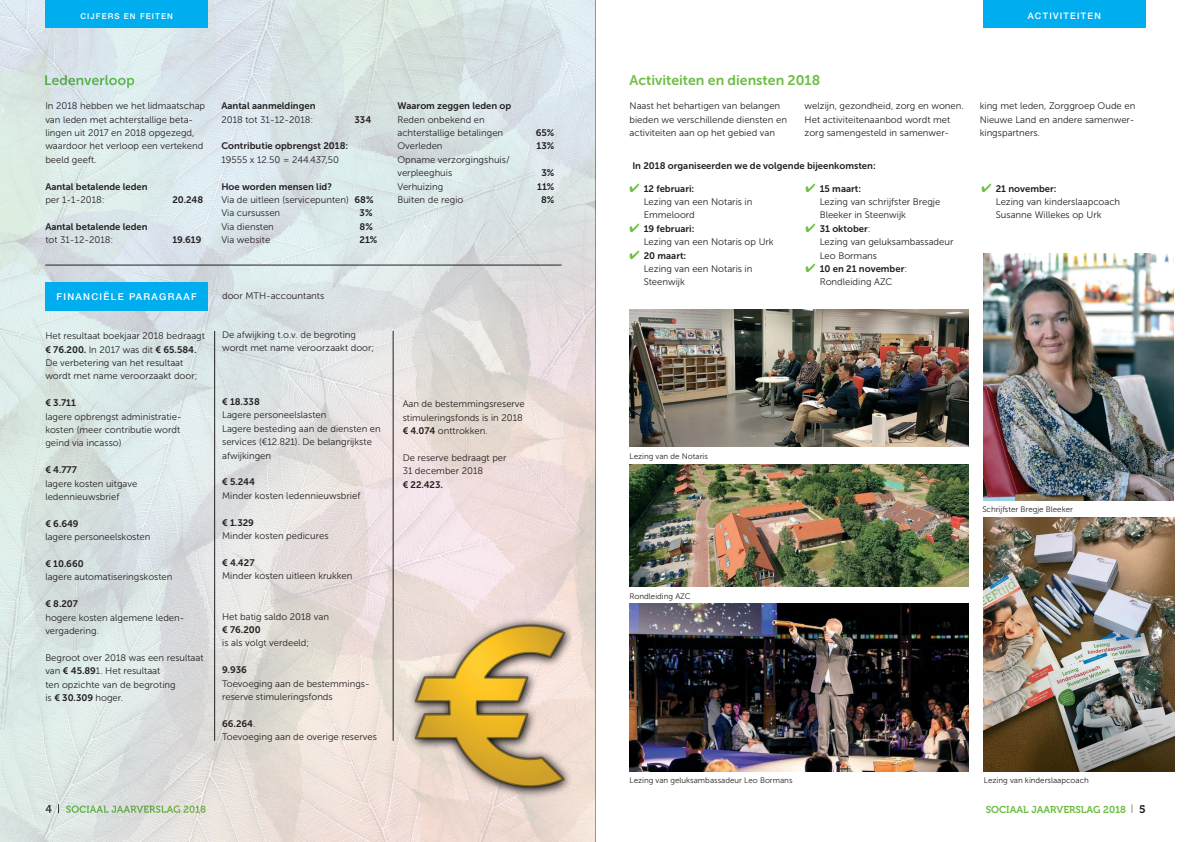
<style>
.page{position:relative;width:1191px;height:842px;background:#fff}
.page>*{position:absolute;margin:0;border:0;box-sizing:border-box;transform-origin:0 0}
.t1{font:14px "Museo Sans 700";color:#6ebe44}
.t2{font:10px "Museo 700";color:#6ebe44}
.t3{font:9.5px/13.4px "Museo Sans 300";color:#231f20}
.t4{font:9.5px "Museo Sans 700";color:#231f20}
.t5{font:500 9.5px "Helvetica Neue";letter-spacing:.14em;color:#fff}
.t6{font:500 9px "Helvetica Neue";letter-spacing:.14em;color:#fff}
.t7{font:8px "Museo Sans 300";color:#231f20}
.t8{font:500 8px "Helvetica Neue";letter-spacing:.13em;color:#fff}
.s1{font-family:"Museo Sans 700"}
.s2{font-family:"Museo Sans 300"}
.s3{color:#6ebe44}
.s4{font-family:"Univers";font-weight:100;font-stretch:ultra-condensed;font-size:12px;color:#231f20}
.s5{font-size:11px;color:#231f20}
</style>
<div class="page">
<div style="left:983px;top:0;width:162px;height:28px;background:#00aeef"></div>
<img style="left:0;top:0;width:455px;height:421px">
<img style="left:455px;top:0;width:140px;height:631px">
<img style="left:0;top:421px;width:420px;height:421px">
<img style="left:420px;top:421px;width:36px;height:195px">
<img style="left:561px;top:631px;width:34px;height:211px">
<img style="left:420px;top:798px;width:141px;height:44px">
<svg style="left:46px;top:804px;width:14px;height:10px"></svg>
<img style="left:66px;top:805px;width:140px;height:8px">
<img style="left:45px;top:75px;width:89px;height:13px">
<img style="left:595px;top:0;width:1px;height:842px">
<div style="left:45px;top:0;width:163px;height:28px;background:#00aeef"></div>
<hr style="left:45px;top:265px;width:516px;height:1px;background:#231f20">
<div style="left:45px;top:282px;width:163px;height:29px;background:#00aeef"></div>
<img style="left:629px;top:465px;width:340px;height:122px">
<img style="left:629px;top:604px;width:340px;height:167px">
<img style="left:629px;top:309px;width:340px;height:138px">
<img style="left:983px;top:517px;width:192px;height:254px">
<img style="left:983px;top:254px;width:190px;height:246px">
<hr style="left:214px;top:331px;width:1px;height:410px;background:#231f20">
<hr style="left:393px;top:331px;width:1px;height:410px;background:#231f20">
<img style="left:407px;top:616px;width:165px;height:182px">
<p class="t8" style="left:80px;top:11px;width:94px">CIJFERS EN FEITEN</p>
<p class="t3" style="left:45px;top:99px;width:161px">In 2018 hebben we het lidmaatschap van leden met achterstallige beta&shy;lingen uit 2017 en 2018 opgezegd, waardoor het verloop een vertekend beeld geeft.</p>
<p class="t4" style="left:45px;top:181px;width:104px">Aantal betalende leden</p>
<p class="t3" style="left:45px;top:193px;width:61px">per 1-1-2018:</p>
<p class="t4" style="left:172px;top:194px;width:32px">20.248</p>
<p class="t4" style="left:45px;top:221px;width:104px">Aantal betalende leden</p>
<p class="t3" style="left:45px;top:233px;width:69px">tot 31-12-2018:</p>
<p class="t4" style="left:172px;top:235px;width:31px">19.619</p>
<p class="t4" style="left:221px;top:101px;width:96px">Aantal aanmeldingen</p>
<p class="t3" style="left:221px;top:113px;width:93px">2018 tot 31-12-2018:</p>
<p class="t4" style="left:354px;top:114px;width:18px">334</p>
<p class="t4" style="left:221px;top:141px;width:128px">Contributie opbrengst 2018:</p>
<p class="t3" style="left:221px;top:153px;width:119px">19555 x 12.50 = 244.437,50</p>
<p class="t4" style="left:221px;top:181px;width:112px">Hoe worden mensen lid?</p>
<p class="t3" style="left:221px;top:193px;width:154px">Via de uitleen (servicepunten) <span class="s1">68%<br></span>Via cursussen</p>
<p class="t4" style="left:359px;top:208px;width:14px">3%</p>
<p class="t3" style="left:221px;top:220px;width:54px">Via diensten</p>
<p class="t4" style="left:359px;top:221px;width:15px">8%</p>
<p class="t3" style="left:221px;top:233px;width:50px">Via website</p>
<p class="t4" style="left:359px;top:235px;width:19px">21%</p>
<p class="t4" style="left:397px;top:101px;width:115px">Waarom zeggen leden op</p>
<p class="t3" style="left:397px;top:113px;width:107px">Reden onbekend en achterstallige betalingen</p>
<p class="t4" style="left:536px;top:127px;width:20px">65%</p>
<p class="t3" style="left:397px;top:140px;width:47px">Overleden</p>
<p class="t4" style="left:536px;top:141px;width:19px">13%</p>
<p class="t3" style="left:397px;top:153px;width:114px">Opname verzorgingshuis/ verpleeghuis</p>
<p class="t4" style="left:541px;top:168px;width:14px">3%</p>
<p class="t3" style="left:397px;top:180px;width:47px">Verhuizing</p>
<p class="t4" style="left:537px;top:181px;width:19px">11%</p>
<p class="t3" style="left:397px;top:193px;width:67px">Buiten de regio</p>
<p class="t4" style="left:541px;top:194px;width:15px">8%</p>
<p class="t5" style="left:56px;top:291px;width:142px">FINANCIËLE PARAGRAAF</p>
<p class="t3" style="left:45px;top:329px;width:161px">Het resultaat boekjaar 2018 bedraagt</p>
<p class="t4" style="left:45px;top:344px;width:153px">€ 76.200. <span class="s2">In 2017 was dit</span> € 65.584.</p>
<p class="t3" style="left:45px;top:356px;width:154px">De verbetering van het resultaat wordt met name veroorzaakt door;</p>
<p class="t4" style="left:45px;top:398px;width:32px">€ 3.711</p>
<p class="t3" style="left:45px;top:410px;width:138px">lagere opbrengst administratie&shy;kosten (meer contributie wordt geïnd via incasso)</p>
<p class="t4" style="left:45px;top:465px;width:33px">€ 4.777</p>
<p class="t3" style="left:45px;top:477px;width:93px">lagere kosten uitgave ledennieuwsbrief</p>
<p class="t4" style="left:45px;top:518px;width:35px">€ 6.649</p>
<p class="t3" style="left:45px;top:530px;width:107px">lagere personeelskosten</p>
<p class="t4" style="left:45px;top:558px;width:40px">€ 10.660</p>
<p class="t3" style="left:45px;top:570px;width:129px">lagere automatiseringskosten</p>
<p class="t4" style="left:45px;top:599px;width:34px">€ 8.207</p>
<p class="t3" style="left:45px;top:611px;width:141px">hogere kosten algemene leden&shy;vergadering.</p>
<p class="t3" style="left:45px;top:651px;width:160px">Begroot over 2018 was een resultaat van <span class="s1">€ 45.89</span>1. Het resultaat<br>ten opzichte van de begroting<br>is <span class="s1">€ 30.309</span> hoger.</p>
<p class="t3" style="left:222px;top:289px;width:104px">door MTH-accountants</p>
<p class="t3" style="left:222px;top:328px;width:154px">De afwijking t.o.v. de begroting wordt met name veroorzaakt door;</p>
<p class="t4" style="left:222px;top:396px;width:39px">€ 18.338</p>
<p class="t3" style="left:222px;top:409px;width:160px">Lagere personeelslasten<br>Lagere besteding aan de diensten en services (€12.821). De belangrijkste afwijkingen</p>
<p class="t4" style="left:222px;top:477px;width:34px">€ 5.244</p>
<p class="t3" style="left:222px;top:489px;width:140px">Minder kosten ledennieuwsbrief</p>
<p class="t4" style="left:222px;top:517px;width:33px">€ 1.329</p>
<p class="t3" style="left:222px;top:529px;width:108px">Minder kosten pedicures</p>
<p class="t4" style="left:222px;top:557px;width:34px">€ 4.427</p>
<p class="t3" style="left:222px;top:569px;width:132px">Minder kosten uitleen krukken</p>
<p class="t3" style="left:222px;top:610px;width:108px">Het batig saldo 2018 van</p>
<p class="t4" style="left:222px;top:624px;width:40px">€ 76.200</p>
<p class="t3" style="left:222px;top:636px;width:89px">is als volgt verdeeld;</p>
<p class="t4" style="left:222px;top:664px;width:26px">9.936</p>
<p class="t3" style="left:222px;top:677px;width:149px">Toevoeging aan de bestemmings&shy;reserve stimuleringsfonds</p>
<p class="t4" style="left:222px;top:718px;width:35px">66.264<span class="s2">.</span></p>
<p class="t3" style="left:222px;top:730px;width:156px">Toevoeging aan de overige reserves</p>
<p class="t3" style="left:403px;top:397px;width:124px">Aan de bestemmingsreserve stimuleringsfonds is in 2018 <span class="s1">€ 4.074</span> onttrokken.</p>
<p class="t3" style="left:403px;top:451px;width:105px">De reserve bedraagt per<br>31 december 2018</p>
<p class="t4" style="left:403px;top:479px;width:42px">€ 22.423.</p>
<h1 class="t1" style="left:629px;top:72px;width:192px">Activiteiten en diensten 2018</h1>
<p class="t6" style="left:1027px;top:11px;width:75px">ACTIVITEITEN</p>
<p class="t3" style="left:629px;top:99px;width:159px">Naast het behartigen van belangen bieden we verschillende diensten en activiteiten aan op het gebied van</p>
<p class="t3" style="left:804px;top:99px;width:161px">welzijn, gezondheid, zorg en wonen.<br>Het activiteitenaanbod wordt met zorg samengesteld in samenwer-</p>
<p class="t3" style="left:979px;top:99px;width:157px;text-align:justify">king met leden, Zorggroep Oude en Nieuwe Land en andere samenwer&shy;kingspartners.</p>
<p class="t4" style="left:632px;top:161px;width:245px">In 2018 organiseerden we de volgende bijeenkomsten:</p>
<p class="t4" style="left:629px;top:183px;width:66px"><span class="s3">✔</span> 12 februari:</p>
<p class="t3" style="left:643px;top:195px;width:110px">Lezing van een Notaris in<br>Emmeloord</p>
<p class="t4" style="left:629px;top:223px;width:67px"><span class="s3">✔</span> 19 februari:</p>
<p class="t3" style="left:643px;top:235px;width:131px">Lezing van een Notaris op Urk</p>
<p class="t4" style="left:629px;top:250px;width:58px"><span class="s3">✔</span> 20 maart:</p>
<p class="t3" style="left:643px;top:262px;width:110px">Lezing van een Notaris in<br>Steenwijk</p>
<p class="t4" style="left:805px;top:183px;width:57px"><span class="s3">✔</span> 15 maart:</p>
<p class="t3" style="left:819px;top:195px;width:122px">Lezing van schrijfster Bregje<br>Bleeker in Steenwijk</p>
<p class="t4" style="left:805px;top:223px;width:67px"><span class="s3">✔</span> 31 oktober<span class="s2">:</span></p>
<p class="t3" style="left:819px;top:235px;width:135px">Lezing van geluksambassadeur<br>Leo Bormans</p>
<p class="t4" style="left:805px;top:263px;width:103px"><span class="s3">✔</span> 10 en 21 november<span class="s2">:</span></p>
<p class="t3" style="left:819px;top:275px;width:74px">Rondleiding AZC</p>
<p class="t4" style="left:981px;top:183px;width:77px"><span class="s3">✔</span> 21 november:</p>
<p class="t3" style="left:995px;top:195px;width:126px">Lezing van kinderslaapcoach<br>Susanne Willekes op Urk</p>
<p class="t7" style="left:629px;top:452px;width:80px">Lezing van de Notaris</p>
<p class="t7" style="left:629px;top:592px;width:63px">Rondleiding AZC</p>
<p class="t7" style="left:982px;top:505px;width:92px">Schrijfster Bregje Bleeker</p>
<p class="t7" style="left:629px;top:776px;width:165px">Lezing van geluksambassadeur Leo Bormans</p>
<p class="t7" style="left:984px;top:775px;width:106px">Lezing van kinderslaapcoach</p>
<p class="t2" style="left:985px;top:804px;width:161px">SOCIAAL JAARVERSLAG 2018 <span class="s4">l</span> <span class="s5">5</span></p>
</div>
